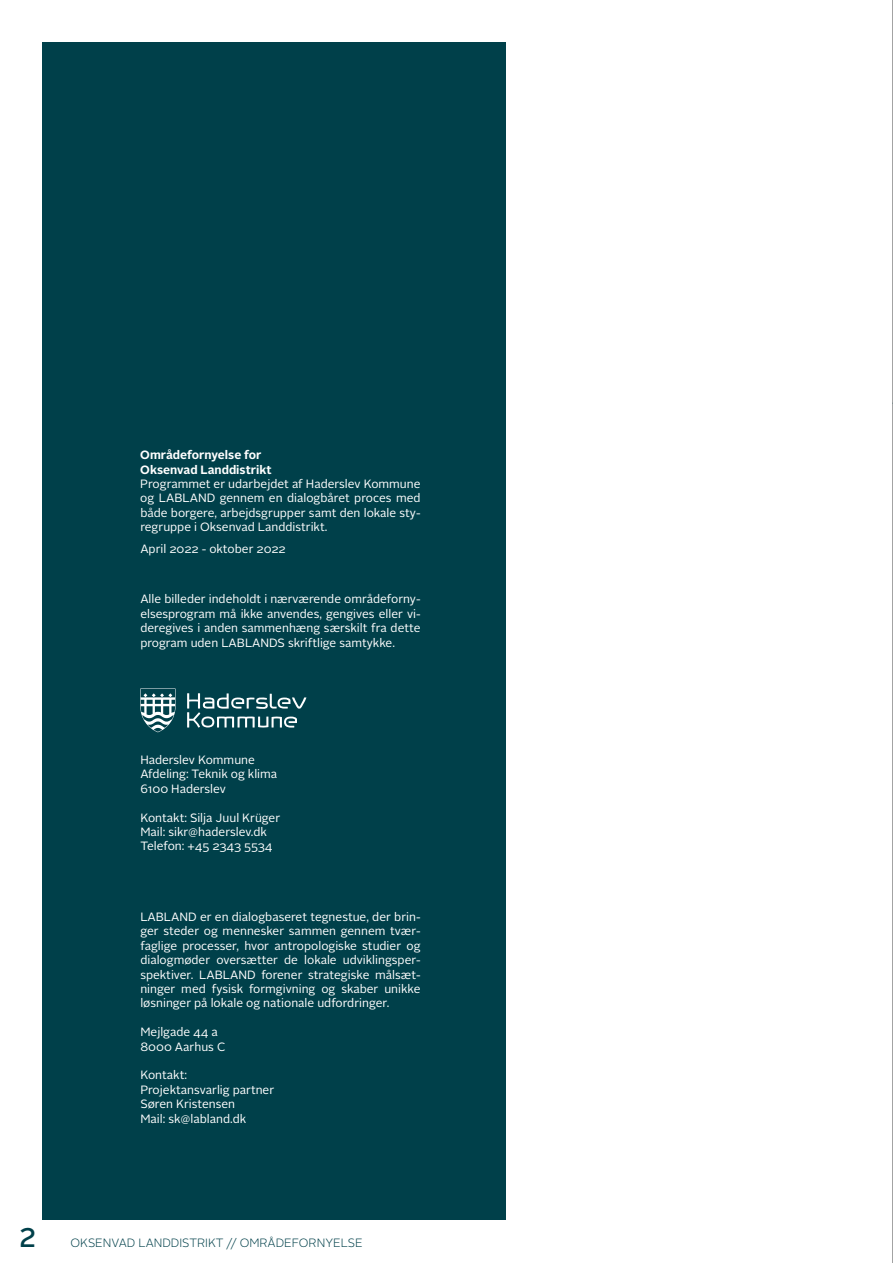
<style>
.page{position:relative;width:893px;height:1263px;background:#fff}
.page>*{position:absolute;margin:0;border:0;box-sizing:border-box;transform-origin:0 0}
.t1{font:500 27px "Alright Sans";color:#00404a}
.t2{font:12px/14.4px "Alright Sans";color:#fff;text-align:justify}
.t3{font:700 12px "Alright Sans";color:#fff}
.t4{font:300 12px "Alright Sans";color:#00404a}
</style>
<div class="page">
<hr style="left:892px;top:0;width:1px;height:1263px;background:#000">
<div style="left:43px;top:43px;width:463px;height:1177px;background:#00404a"></div>
<svg style="left:187px;top:693px;width:119px;height:34px"></svg>
<svg style="left:140px;top:688px;width:36px;height:44px"></svg>
<p class="t3" style="left:140px;top:447px;width:123px">Områdefornyelse for</p>
<p class="t3" style="left:140px;top:461px;width:133px">Oksenvad Landdistrikt</p>
<p class="t2" style="left:140px;top:477px;width:282px">Programmet er udarbejdet af Haderslev Kommune og LABLAND gennem en dialogbåret proces med både borgere, arbejdsgrupper samt den lokale sty&shy;regruppe i Oksenvad Landdistrikt.</p>
<p class="t2" style="left:140px;top:542px;width:147px">April 2022 - oktober 2022</p>
<p class="t2" style="left:140px;top:592px;width:282px">Alle billeder indeholdt i nærværende områdeforny&shy;elsesprogram må ikke anvendes, gengives eller vi&shy;deregives i anden sammenhæng særskilt fra dette program uden LABLANDS skriftlige samtykke.</p>
<p class="t2" style="left:140px;top:753px;width:116px">Haderslev Kommune</p>
<p class="t2" style="left:140px;top:767px;width:138px">Afdeling: Teknik og klima</p>
<p class="t2" style="left:140px;top:782px;width:87px">6100 Haderslev</p>
<p class="t2" style="left:140px;top:810px;width:141px">Kontakt: Silja Juul Krüger</p>
<p class="t2" style="left:140px;top:825px;width:128px">Mail: sikr@haderslev.dk</p>
<p class="t2" style="left:140px;top:839px;width:134px">Telefon: +45 2343 5534</p>
<p class="t2" style="left:140px;top:910px;width:282px">LABLAND er en dialogbaseret tegnestue, der brin&shy;ger steder og mennesker sammen gennem tvær&shy;faglige processer, hvor antropologiske studier og dialogmøder oversætter de lokale udviklingsper&shy;spektiver. LABLAND forener strategiske målsæt&shy;ninger med fysisk formgivning og skaber unikke løsninger på lokale og nationale udfordringer.</p>
<p class="t2" style="left:140px;top:1025px;width:79px">Mejlgade 44 a</p>
<p class="t2" style="left:140px;top:1039px;width:87px">8000 Aarhus C</p>
<p class="t2" style="left:140px;top:1068px;width:48px">Kontakt:</p>
<p class="t2" style="left:140px;top:1083px;width:135px">Projektansvarlig partner</p>
<p class="t2" style="left:140px;top:1097px;width:96px">Søren Kristensen</p>
<p class="t2" style="left:140px;top:1111px;width:107px">Mail: sk@labland.dk</p>
<h1 class="t1" style="left:19px;top:1219px;width:18px">2</h1>
<p class="t4" style="left:71px;top:1234px;width:294px">OKSENVAD LANDDISTRIKT // OMRÅDEFORNYELSE</p>
</div>
